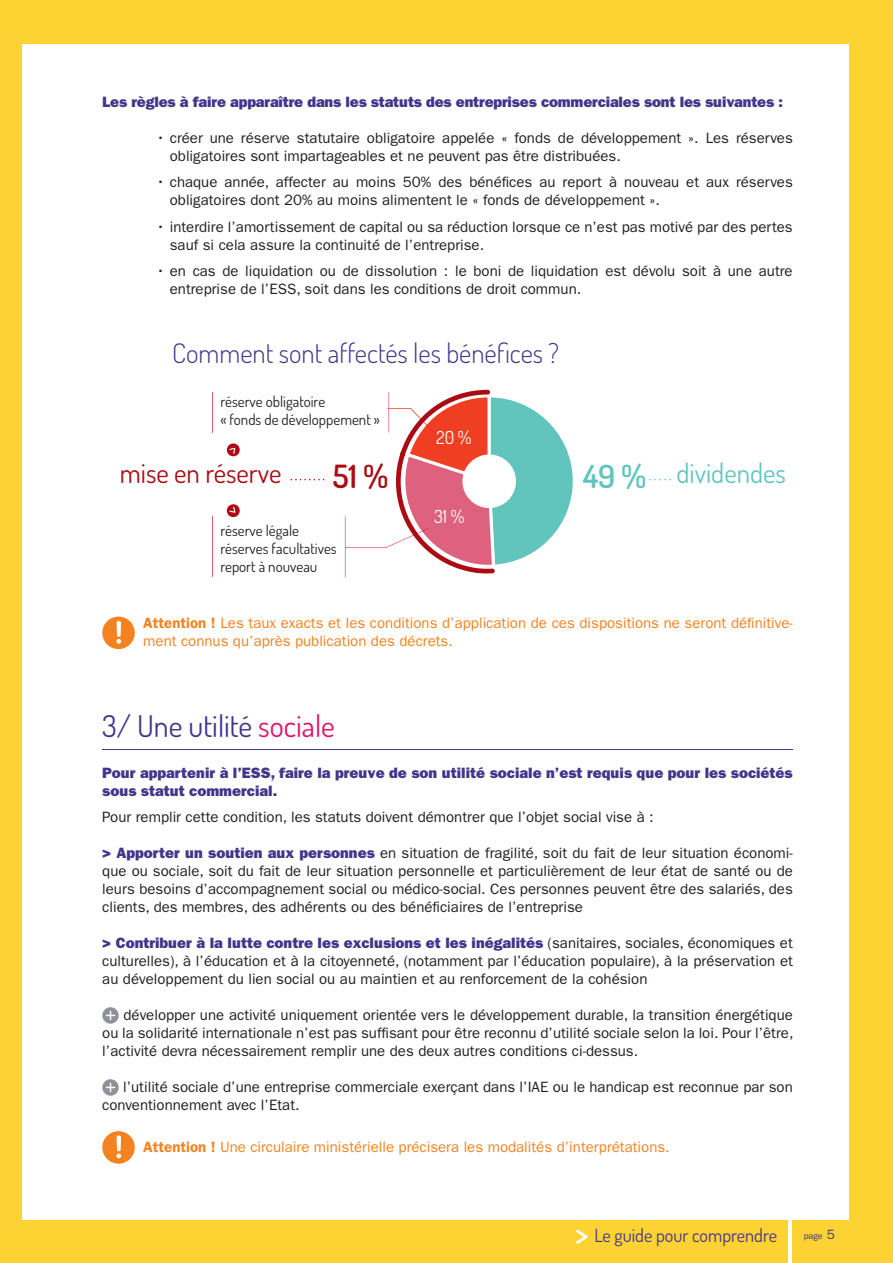
<style>
.page{position:relative;width:893px;height:1263px;background:#fff}
.page>*{position:absolute;margin:0;border:0;box-sizing:border-box;transform-origin:0 0}
.t1{font:600 31.95px "Dosis";color:#ab0b13}
.t2{font:30px "Dosis";color:#44358b}
.t3{font:300 27px "Dosis";color:#44358b}
.t4{font:27px "Dosis";color:#61c5be}
.t5{font:27px "Dosis";color:#ab0b13}
.t6{font:18.15px "Dosis";color:#44358b}
.t7{font:18px "Dosis";color:#fff}
.t8{font:15px/18px "Franklin Gothic";color:#231f20}
.t9{font:15px/18px "Franklin Gothic";color:#f58220}
.t10{font:800 15px/18px "Franklin Gothic";color:#44358b}
.t11{font:15px/18px "Dosis";color:#231f20}
.t12{font:9px "Franklin Gothic";color:#44358b}
.s1{font-weight:600;font-size:31.95px}
.s2{font-weight:600}
.s3{color:#db166b}
.s4{font-weight:800;color:#44358b}
.s5{font-size:13.5px}
</style>
<div class="page">
<div style="left:850px;top:0;width:43px;height:1263px;background:#fcd332"></div>
<div style="left:0;top:0;width:876px;height:43px;background:#fcd332"></div>
<div style="left:0;top:1220px;width:876px;height:43px;background:#fcd332"></div>
<svg style="left:102px;top:1007px;width:17px;height:17px"></svg>
<svg style="left:106px;top:1011px;width:9px;height:9px"></svg>
<svg style="left:102px;top:1079px;width:17px;height:17px"></svg>
<svg style="left:106px;top:1083px;width:9px;height:9px"></svg>
<hr style="left:102px;top:749px;width:691px;height:1px;background:#44358b">
<hr style="left:789px;top:1213px;width:3px;height:50px;background:#fff">
<svg style="left:576px;top:1230px;width:12px;height:14px"></svg>
<svg style="left:226px;top:443px;width:14px;height:14px"></svg>
<svg style="left:226px;top:504px;width:14px;height:14px"></svg>
<svg style="left:291px;top:479px;width:33px;height:1px"></svg>
<hr style="left:212px;top:517px;width:1px;height:60px;background:#de617d">
<hr style="left:212px;top:392px;width:1px;height:41px;background:#de617d">
<svg style="left:345px;top:390px;width:228px;height:187px"></svg>
<div style="left:102px;top:617px;width:33px;height:32px;background:#f58220;border-radius:50%"></div>
<svg style="left:116px;top:621px;width:5px;height:23px"></svg>
<div style="left:102px;top:1131px;width:33px;height:32px;background:#f58220;border-radius:50%"></div>
<svg style="left:116px;top:1135px;width:5px;height:23px"></svg>
<div style="left:0;top:0;width:22px;height:1263px;background:#fcd332"></div>
<p class="t10" style="left:102px;top:93px;width:682px">Les règles à faire apparaître dans les statuts des entreprises commerciales sont les suivantes :</p>
<p class="t8" style="left:170px;top:129px;width:625px;text-indent:-14px">• créer une réserve statutaire obligatoire appelée « fonds de développement ». Les réserves obligatoires sont impartageables et ne peuvent pas être distribuées.</p>
<p class="t8" style="left:170px;top:173px;width:625px;text-indent:-14px">• chaque année, affecter au moins 50% des bénéfices au report à nouveau et aux réserves obligatoires dont 20% au moins alimentent le « fonds de développement ».</p>
<p class="t8" style="left:170px;top:218px;width:624px;text-indent:-14px">• interdire l’amortissement de capital ou sa réduction lorsque ce n’est pas motivé par des pertes sauf si cela assure la continuité de l’entreprise.</p>
<p class="t8" style="left:170px;top:262px;width:624px;text-indent:-14px">• en cas de liquidation ou de dissolution : le boni de liquidation est dévolu soit à une autre entreprise de l’ESS, soit dans les conditions de droit commun.</p>
<h3 class="t3" style="left:172px;top:335px;width:388px">Comment sont affectés les bénéfices ?</h3>
<p class="t11" style="left:220px;top:392px;width:161px">réserve obligatoire<br>« fonds de développement »</p>
<p class="t7" style="left:436px;top:426px;width:37px">20 %</p>
<h3 class="t5" style="left:120px;top:456px;width:163px">mise en réserve</h3>
<h1 class="t1" style="left:333px;top:456px;width:57px">51 %</h1>
<h3 class="t4" style="left:583px;top:456px;width:205px"><span class="s1">49 %</span> dividendes</h3>
<p class="t11" style="left:220px;top:521px;width:118px">réserve légale réserves facultatives report à nouveau</p>
<p class="t7" style="left:434px;top:504px;width:32px">31 %</p>
<p class="t9" style="left:143px;top:614px;width:651px"><span class="s2">Attention !</span> Les taux exacts et les conditions d’application de ces dispositions ne seront définitive&shy;ment connus qu’après publication des décrets.</p>
<h2 class="t2" style="left:102px;top:707px;width:234px">3/ Une utilité <span class="s3">sociale</span></h2>
<p class="t10" style="left:102px;top:763px;width:692px">Pour appartenir à l’ESS, faire la preuve de son utilité sociale n’est requis que pour les sociétés sous statut commercial.</p>
<p class="t8" style="left:102px;top:808px;width:553px">Pour remplir cette condition, les statuts doivent démontrer que l’objet social vise à :</p>
<p class="t8" style="left:102px;top:844px;width:692px;text-align:justify"><span class="s4">&gt; Apporter un soutien aux personnes</span> en situation de fragilité, soit du fait de leur situation économi&shy;que ou sociale, soit du fait de leur situation personnelle et particulièrement de leur état de santé ou de leurs besoins d’accompagnement social ou médico-social. Ces personnes peuvent être des salariés, des clients, des membres, des adhérents ou des bénéficiaires de l’entreprise</p>
<p class="t8" style="left:102px;top:934px;width:692px;text-align:justify"><span class="s4">&gt; Contribuer à la lutte contre les exclusions et les inégalités</span> (sanitaires, sociales, économiques et culturelles), à l’éducation et à la citoyenneté, (notamment par l’éducation populaire), à la préservation et au développement du lien social ou au maintien et au renforcement de la cohésion</p>
<p class="t8" style="left:102px;top:1006px;width:693px;text-align:justify;text-indent:21px">développer une activité uniquement orientée vers le développement durable, la transition énergétique ou la solidarité internationale n’est pas suffisant pour être reconnu d’utilité sociale selon la loi. Pour l’être, l’activité devra nécessairement remplir une des deux autres conditions ci-dessus.</p>
<p class="t8" style="left:102px;top:1078px;width:692px;text-indent:21px">l’utilité sociale d’une entreprise commerciale exerçant dans l’IAE ou le handicap est reconnue par son conventionnement avec l’Etat.</p>
<p class="t9" style="left:143px;top:1138px;width:528px"><span class="s2">Attention !</span> Une circulaire ministérielle précisera les modalités d’interprétations.</p>
<p class="t6" style="left:594px;top:1224px;width:184px">Le guide pour comprendre</p>
<p class="t12" style="left:804px;top:1231px;width:33px">page <span class="s5">5</span></p>
</div>
